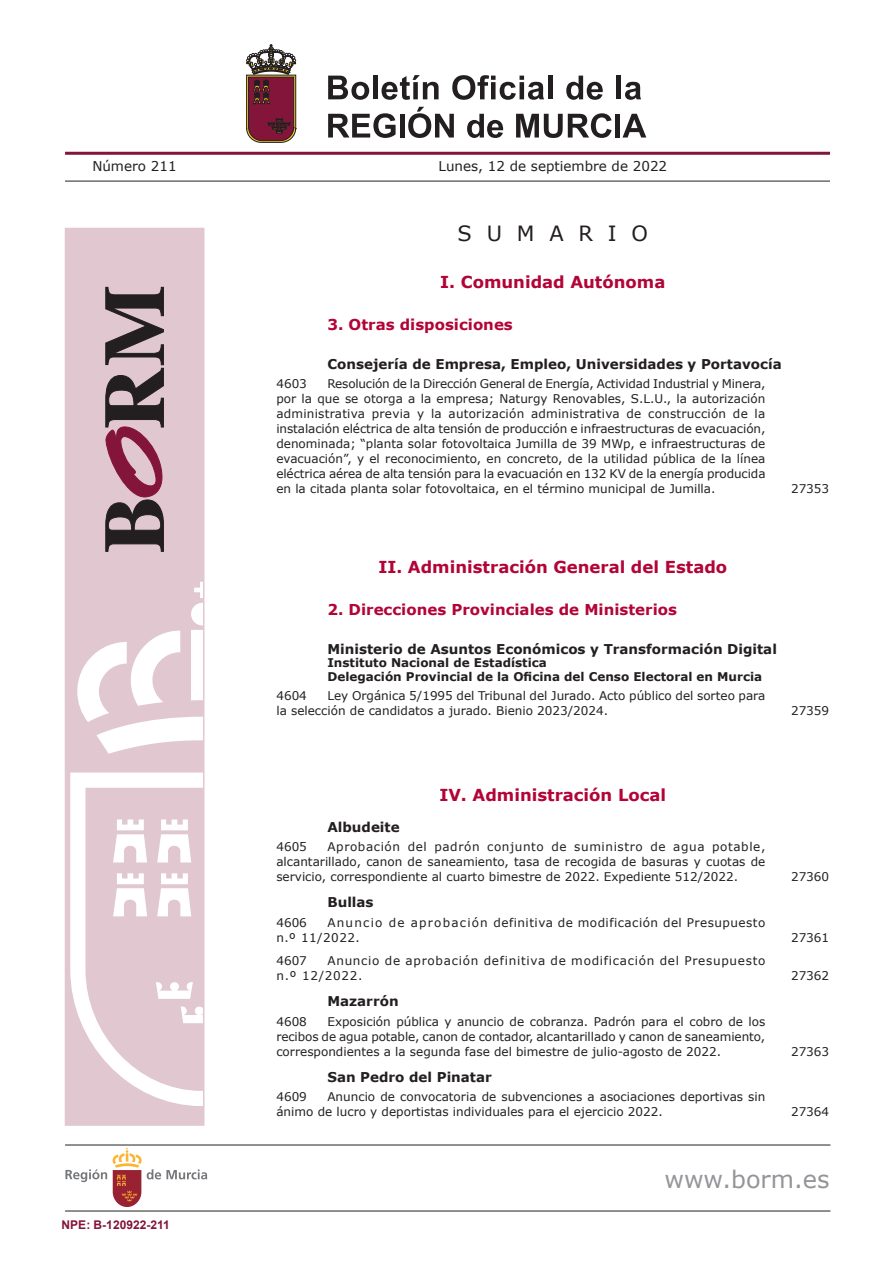
<style>
.page{position:relative;width:893px;height:1263px;background:#fff}
.page>*{position:absolute;margin:0;border:0;box-sizing:border-box;transform-origin:0 0}
.t1{font:24px "Verdana";color:#939598}
.t2{font:21px "Verdana";color:#231f20}
.t3{font:700 16.5px "Verdana";color:#b30437}
.t4{font:700 15px "Verdana";color:#b30437}
.t5{font:700 13.5px "Verdana";color:#231f20}
.t6{font:13.5px "Verdana";color:#231f20}
.t7{font:12px/15px "Verdana";color:#231f20;text-align:justify}
.t8{font:700 12px/13.5px "Verdana";color:#231f20}
.t9{font:12px/15px "Verdana";letter-spacing:.04em;color:#231f20}
.t10{font:12px/15px "Verdana";letter-spacing:.06em;color:#231f20}
.t11{font:700 12px "Arial";color:#83143a}
</style>
<div class="page">
<hr style="left:65px;top:152px;width:765px;height:3px;background:#83143a">
<svg style="left:328px;top:113px;width:68px;height:25px"></svg>
<div style="left:400px;top:114px;width:5px;height:24px;background:#231f20"></div>
<svg style="left:408px;top:107px;width:46px;height:31px"></svg>
<svg style="left:467px;top:114px;width:36px;height:24px"></svg>
<svg style="left:516px;top:113px;width:96px;height:25px"></svg>
<hr style="left:616px;top:114px;width:4px;height:24px;background:#231f20">
<svg style="left:622px;top:114px;width:24px;height:24px"></svg>
<svg style="left:328px;top:76px;width:41px;height:24px"></svg>
<div style="left:373px;top:76px;width:5px;height:23px;background:#231f20"></div>
<svg style="left:382px;top:75px;width:57px;height:25px"></svg>
<svg style="left:452px;top:75px;width:92px;height:25px"></svg>
<div style="left:548px;top:76px;width:5px;height:23px;background:#231f20"></div>
<svg style="left:566px;top:76px;width:37px;height:24px"></svg>
<hr style="left:617px;top:76px;width:4px;height:23px;background:#231f20">
<svg style="left:625px;top:82px;width:16px;height:18px"></svg>
<hr style="left:65px;top:181px;width:765px;height:1px;background:#231f20">
<div style="left:65px;top:228px;width:139px;height:897px;background:#e1c7d0"></div>
<svg style="left:70px;top:772px;width:131px;height:334px"></svg>
<svg style="left:156px;top:958px;width:45px;height:90px"></svg>
<svg style="left:113px;top:819px;width:78px;height:97px"></svg>
<svg style="left:77px;top:582px;width:124px;height:172px"></svg>
<svg style="left:105px;top:287px;width:59px;height:265px"></svg>
<svg style="left:246px;top:45px;width:50px;height:98px;background:#824b53"></svg>
<hr style="left:65px;top:1144px;width:765px;height:1px;background:#231f20">
<svg style="left:113px;top:1148px;width:94px;height:59px"></svg>
<svg style="left:65px;top:1169px;width:42px;height:13px"></svg>
<hr style="left:65px;top:1210px;width:765px;height:1px;background:#231f20">
<p class="t6" style="left:92px;top:157px;width:86px">Número 211</p>
<p class="t6" style="left:438px;top:157px;width:230px">Lunes, 12 de septiembre de 2022</p>
<h2 class="t2" style="left:458px;top:219px;width:192px">S U M A R I O</h2>
<h3 class="t3" style="left:440px;top:270px;width:227px">I. Comunidad Autónoma</h3>
<p class="t4" style="left:327px;top:314px;width:187px">3. Otras disposiciones</p>
<p class="t5" style="left:327px;top:354px;width:456px">Consejería de Empresa, Empleo, Universidades y Portavocía</p>
<p class="t7" style="left:276px;top:376px;width:491px;text-indent:51px">Resolución de la Dirección General de Energía, Actividad Industrial y Minera, por la que se otorga a la empresa; Naturgy Renovables, S.L.U., la autorización administrativa previa y la autorización administrativa de construcción de la instalación eléctrica de alta tensión de producción e infraestructuras de evacuación, denominada; “planta solar fotovoltaica Jumilla de 39 MWp, e infraestructuras de evacuación”, y el reconocimiento, en concreto, de la utilidad pública de la línea eléctrica aérea de alta tensión para la evacuación en 132 KV de la energía producida en la citada planta solar fotovoltaica, en el término municipal de Jumilla.</p>
<p class="t7" style="left:276px;top:376px;width:32px">4603</p>
<p class="t7" style="left:791px;top:481px;width:40px">27353</p>
<h3 class="t3" style="left:378px;top:555px;width:350px">II. Administración General del Estado</h3>
<p class="t4" style="left:327px;top:599px;width:351px">2. Direcciones Provinciales de Ministerios</p>
<p class="t5" style="left:327px;top:639px;width:451px">Ministerio de Asuntos Económicos y Transformación Digital</p>
<p class="t8" style="left:327px;top:656px;width:436px">Instituto Nacional de Estadística<br>Delegación Provincial de la Oficina del Censo Electoral en Murcia</p>
<p class="t7" style="left:276px;top:688px;width:490px;text-indent:51px">Ley Orgánica 5/1995 del Tribunal del Jurado. Acto público del sorteo para la selección de candidatos a jurado. Bienio 2023/2024.</p>
<p class="t7" style="left:276px;top:688px;width:32px">4604</p>
<p class="t7" style="left:791px;top:703px;width:40px">27359</p>
<p class="t5" style="left:327px;top:817px;width:74px">Albudeite</p>
<h3 class="t3" style="left:439px;top:784px;width:228px">IV. Administración Local</h3>
<p class="t7" style="left:276px;top:839px;width:490px;text-indent:51px">Aprobación del padrón conjunto de suministro de agua potable, alcantarillado, canon de saneamiento, tasa de recogida de basuras y cuotas de servicio, correspondiente al cuarto bimestre de 2022. Expediente 512/2022.</p>
<p class="t7" style="left:276px;top:839px;width:32px">4605</p>
<p class="t5" style="left:327px;top:893px;width:48px">Bullas</p>
<p class="t9" style="left:276px;top:915px;width:491px;text-indent:51px">Anuncio de aprobación definitiva de modificación del Presupuesto n.º 11/2022.</p>
<p class="t7" style="left:276px;top:915px;width:32px">4606</p>
<p class="t10" style="left:276px;top:953px;width:491px;text-indent:51px">Anuncio de aprobación definitiva de modificación del Presupuesto n.º 12/2022.</p>
<p class="t7" style="left:276px;top:953px;width:32px">4607</p>
<p class="t5" style="left:327px;top:992px;width:73px">Mazarrón</p>
<p class="t7" style="left:276px;top:1014px;width:490px;text-indent:51px">Exposición pública y anuncio de cobranza. Padrón para el cobro de los recibos de agua potable, canon de contador, alcantarillado y canon de saneamiento, correspondientes a la segunda fase del bimestre de julio-agosto de 2022.</p>
<p class="t7" style="left:276px;top:1014px;width:32px">4608</p>
<p class="t5" style="left:327px;top:1067px;width:166px">San Pedro del Pinatar</p>
<p class="t7" style="left:276px;top:1089px;width:490px;text-indent:51px">Anuncio de convocatoria de subvenciones a asociaciones deportivas sin ánimo de lucro y deportistas individuales para el ejercicio 2022.</p>
<p class="t7" style="left:276px;top:1089px;width:32px">4609</p>
<p class="t7" style="left:791px;top:869px;width:40px">27360</p>
<p class="t7" style="left:791px;top:930px;width:40px">27361</p>
<p class="t7" style="left:791px;top:968px;width:40px">27362</p>
<p class="t7" style="left:791px;top:1044px;width:40px">27363</p>
<p class="t7" style="left:791px;top:1104px;width:40px">27364</p>
<p class="t11" style="left:62px;top:1216px;width:110px">NPE: B-120922-211</p>
<h1 class="t1" style="left:664px;top:1164px;width:167px">www.borm.es</h1>
</div>
